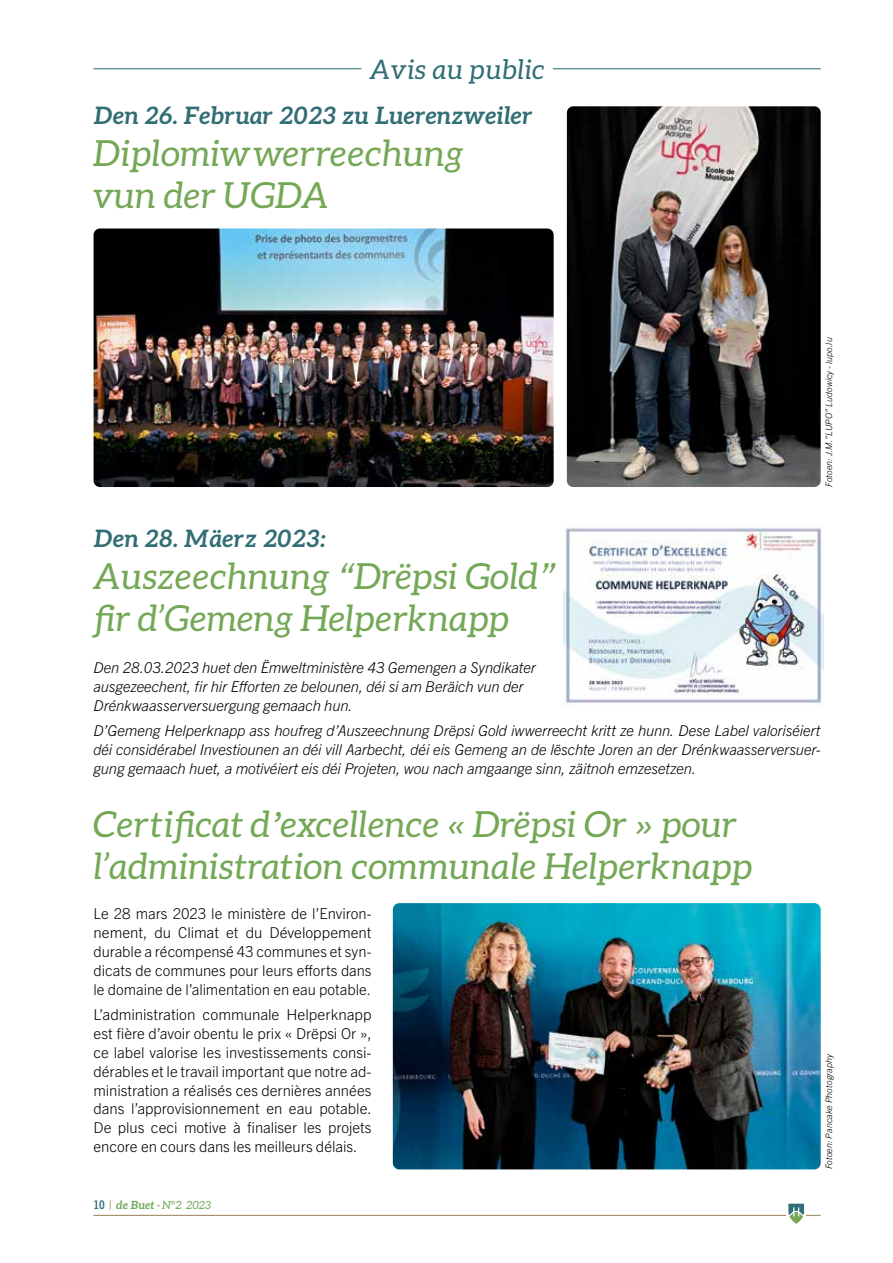
<style>
.page{position:relative;width:893px;height:1263px;background:#fff}
.page>*{position:absolute;margin:0;border:0;box-sizing:border-box;transform-origin:0 0}
.t1{font:italic 36px/42px "Aleo";letter-spacing:.01em;color:#74a856}
.t2{font:italic 27px "Aleo";letter-spacing:.02em;color:#326e75}
.t3{font:italic 700 24px "Aleo";letter-spacing:.01em;color:#326e75}
.t4{font:300 15px/18.9px "Trade Gothic Next LT Pro";letter-spacing:-.005em;color:#000;text-align:justify}
.t5{font:italic 300 15px/18.9px "Trade Gothic Next LT Pro";letter-spacing:-.01em;color:#000}
.t6{font:italic 11.25px "Aleo";color:#74a856}
.t7{font:italic 300 9px "Trade Gothic Next LT Pro";letter-spacing:.01em;color:#000}
.s1{font-family:"Trade Gothic Next LT Pro"}
.s2{font-family:"Source Sans Pro";font-weight:600}
.s3{font-family:"Trade Gothic Next LT Pro";font-weight:700;font-style:normal;font-stretch:condensed;font-size:12px;color:#326e75}
.s4{font-family:"Trade Gothic Next LT Pro";font-weight:700;font-style:normal;font-stretch:condensed;font-size:12px;color:#9c855c}
.s5{font-weight:700}
.s6{color:#9c855c}
</style>
<div class="page">
<hr style="left:94px;top:1215px;width:727px;height:1px;background:#9c855c">
<svg style="left:787px;top:1204px;width:19px;height:12px"></svg>
<svg style="left:788px;top:1203px;width:16px;height:21px"></svg>
<img style="left:567px;top:106px;width:254px;height:381px">
<img style="left:94px;top:228px;width:460px;height:259px">
<img style="left:393px;top:903px;width:428px;height:266px">
<img style="left:564px;top:524px;width:260px;height:181px">
<hr style="left:94px;top:68px;width:267px;height:1px;background:#326e75">
<hr style="left:553px;top:68px;width:268px;height:1px;background:#326e75">
<h2 class="t2" style="left:370px;top:54px;width:176px">Avis au public</h2>
<h3 class="t3" style="left:94px;top:101px;width:441px">Den 26. Februar 2023 zu Luerenzweiler</h3>
<h1 class="t1" style="left:94px;top:131px;width:371px">Diplomiwwerreechung vun der UGDA</h1>
<h3 class="t3" style="left:94px;top:524px;width:234px">Den 28. Mäerz 2023:</h3>
<h1 class="t1" style="left:94px;top:555px;width:463px">Auszeechnung <span class="s1">“</span>Drëpsi Gold<span class="s1">” </span>fir d’Gemeng Helperknapp</h1>
<p class="t7" style="left:822px;top:487px;width:151px;rotate:-90deg">Fotoen: J.M.”LUPO” Ludowicy - lupo.lu</p>
<p class="t5" style="left:94px;top:657px;width:444px">Den 28.03.2023 huet den Ëmweltministère 43 Gemengen a Syndikater ausgezeechent, fir hir Efforten ze belounen, déi si am Beräich vun der<br>Drénkwaasserversuergung gemaach hun.</p>
<p class="t5" style="left:94px;top:720px;width:729px;text-align:justify">D’Gemeng Helperknapp ass houfreg d’Auszeechnung Drëpsi Gold iwwerreecht kritt ze hunn. Dese Label valoriséiert déi considérabel Investiounen an déi vill Aarbecht, déi eis Gemeng an de lëschte Joren an der Drénkwaasserversuer&shy;gung gemaach huet, a motivéiert eis déi Projeten, wou nach amgaange sinn, zäitnoh emzesetzen.</p>
<h1 class="t1" style="left:94px;top:803px;width:660px">Certificat d<span class="s2">ʼ</span>excellence <span class="s1">«</span> Drëpsi Or <span class="s1">»</span> pour l’administration communale Helperknapp</h1>
<p class="t4" style="left:94px;top:903px;width:280px">Le 28 mars 2023 le ministère de l’Environ&shy;nement, du Climat et du Développement durable a récompensé 43 communes et syn&shy;dicats de communes pour leurs efforts dans le domaine de l’alimentation en eau potable.</p>
<p class="t4" style="left:94px;top:1004px;width:280px">L’administration communale Helperknapp est fière d’avoir obentu le prix « Drëpsi Or », ce label valorise les investissements consi&shy;dérables et le travail important que notre ad&shy;ministration a réalisés ces dernières années dans l’approvisionnement en eau potable.<br>De plus ceci motive à finaliser les projets encore en cours dans les meilleurs délais.</p>
<p class="t7" style="left:823px;top:1169px;width:118px;rotate:-90deg">Fotoen: Pancake Photography</p>
<p class="t6" style="left:94px;top:1199px;width:119px"><span class="s3">10</span> <span class="s4">|</span> <span class="s5">de Buet</span> <span class="s6">·</span> N°2 2023</p>
</div>
